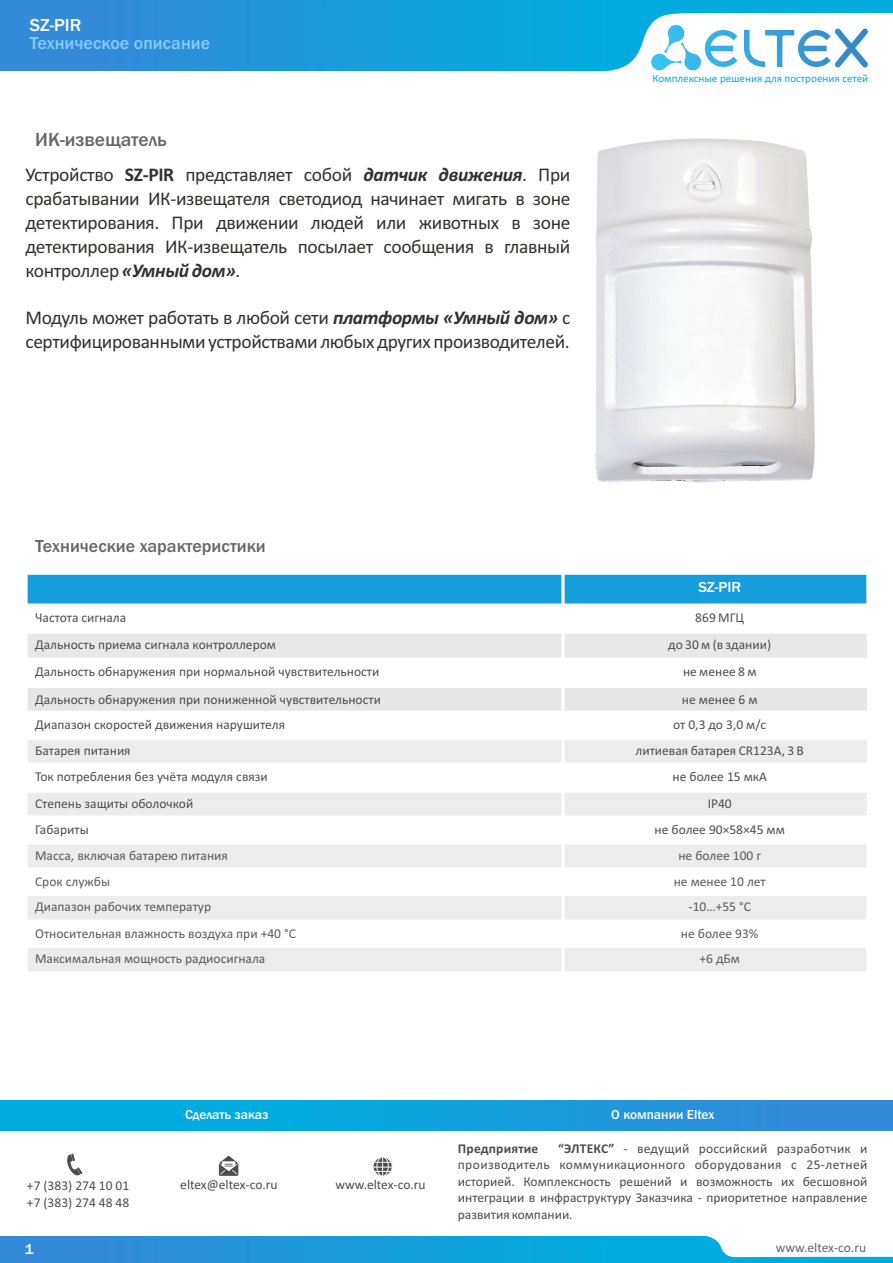
<style>
.page{position:relative;width:893px;height:1263px;background:#fff}
.page>*{position:absolute;margin:0;border:0;box-sizing:border-box;transform-origin:0 0}
.t1{font:19.5px/23.9px "Calibri";letter-spacing:-.02em;color:#313130}
.t2{font:500 19.5px "Franklin Gothic";color:#666}
.t3{font:500 18px "Franklin Gothic";color:#666}
.t4{font:500 18px "Franklin Gothic";color:#8ac9fc}
.t5{font:500 18px "Franklin Gothic";color:#fff}
.t6{font:500 15px "Franklin Gothic";color:#fff}
.t7{font:13.5px "Calibri";color:#4e4e4d}
.t8{font:13.5px/16.5px "Calibri";color:#4d4d4d;text-align:justify}
.t9{font:13.5px "Calibri";color:#5b5b5b}
.t10{font:500 13.5px "Franklin Gothic";color:#fff}
.t11{font:13.5px "Calibri";color:#666}
.t12{font:700 13.5px "Calibri";letter-spacing:.015em;color:#4d4d4d}
.t13{font:11.1px "Calibri";color:#00acdf}
.s1{font-weight:700}
.s2{font-weight:700;font-style:italic}
</style>
<div class="page">
<div style="left:0;top:0;width:893px;height:71px;background:linear-gradient(to right,#3489d9,#00b4e0)"></div>
<svg style="left:589px;top:13px;width:304px;height:58px"></svg>
<div style="left:0;top:1236px;width:893px;height:27px;background:linear-gradient(to right,#3489d9,#00b4e0)"></div>
<svg style="left:703px;top:1236px;width:190px;height:21px"></svg>
<div style="left:0;top:1100px;width:893px;height:30px;background:linear-gradient(to right,#00b4e0,#3489d9)"></div>
<svg style="left:219px;top:1155px;width:19px;height:21px"></svg>
<div style="left:373px;top:1156px;width:20px;height:21px;background:#fafafa;border:1px solid #fff;border-radius:50%"></div>
<div style="left:376px;top:1156px;width:13px;height:20px;background:#fefefe;border:1px solid #fff;border-radius:50%"></div>
<svg style="left:373px;top:1157px;width:19px;height:19px"></svg>
<svg style="left:67px;top:1154px;width:16px;height:22px"></svg>
<div style="left:27px;top:574px;width:536px;height:31px;background:#159edc"></div>
<div style="left:563px;top:574px;width:305px;height:31px;background:#159edc"></div>
<div style="left:27px;top:632px;width:536px;height:27px;background:#e9e8e8"></div>
<div style="left:563px;top:632px;width:305px;height:27px;background:#e9e8e8"></div>
<div style="left:27px;top:686px;width:536px;height:26px;background:#e6e6e6"></div>
<div style="left:563px;top:686px;width:305px;height:26px;background:#e6e6e6"></div>
<div style="left:27px;top:738px;width:536px;height:26px;background:#ececec"></div>
<div style="left:563px;top:738px;width:305px;height:26px;background:#ececec"></div>
<div style="left:27px;top:791px;width:536px;height:26px;background:#ececec"></div>
<div style="left:563px;top:791px;width:305px;height:26px;background:#ececec"></div>
<div style="left:27px;top:843px;width:536px;height:26px;background:#ececec"></div>
<div style="left:563px;top:843px;width:305px;height:26px;background:#ececec"></div>
<div style="left:27px;top:894px;width:536px;height:27px;background:#ececec"></div>
<div style="left:563px;top:894px;width:305px;height:27px;background:#ececec"></div>
<div style="left:27px;top:946px;width:536px;height:27px;background:#ececec"></div>
<div style="left:563px;top:946px;width:305px;height:27px;background:#ececec"></div>
<hr style="left:26px;top:573px;width:2px;height:402px;background:#fff">
<svg style="left:561px;top:575px;width:4px;height:28px"></svg>
<hr style="left:561px;top:945px;width:4px;height:30px;background:#fff">
<hr style="left:561px;top:893px;width:4px;height:30px;background:#fff">
<hr style="left:561px;top:603px;width:4px;height:215px;background:#fff">
<hr style="left:561px;top:841px;width:4px;height:30px;background:#fff">
<hr style="left:866px;top:815px;width:3px;height:160px;background:#fff">
<hr style="left:867px;top:603px;width:2px;height:215px;background:#fff">
<hr style="left:866px;top:573px;width:3px;height:34px;background:#fff">
<hr style="left:26px;top:971px;width:843px;height:4px;background:#fff">
<hr style="left:26px;top:945px;width:843px;height:3px;background:#fff">
<hr style="left:26px;top:919px;width:843px;height:4px;background:#fff">
<hr style="left:26px;top:893px;width:843px;height:3px;background:#fff">
<hr style="left:26px;top:867px;width:843px;height:4px;background:#fff">
<hr style="left:26px;top:841px;width:843px;height:3px;background:#fff">
<hr style="left:26px;top:815px;width:843px;height:3px;background:#fff">
<hr style="left:26px;top:789px;width:843px;height:4px;background:#fff">
<hr style="left:26px;top:762px;width:843px;height:4px;background:#fff">
<hr style="left:26px;top:737px;width:843px;height:3px;background:#fff">
<hr style="left:26px;top:711px;width:843px;height:3px;background:#fff">
<hr style="left:26px;top:685px;width:843px;height:3px;background:#fff">
<hr style="left:26px;top:658px;width:843px;height:3px;background:#fff">
<hr style="left:26px;top:631px;width:843px;height:3px;background:#fff">
<svg style="left:27px;top:603px;width:840px;height:2px;background:#c3e6f6"></svg>
<hr style="left:26px;top:573px;width:843px;height:2px;background:#fff">
<img style="left:595px;top:138px;width:220px;height:345px">
<h2 class="t5" style="left:30px;top:19px;width:53px">SZ-PIR</h2>
<h2 class="t4" style="left:30px;top:36px;width:182px">Техническое описание</h2>
<h1 class="t2" style="left:35px;top:132px;width:133px">ИК-извещатель</h1>
<p class="t1" style="left:25px;top:165px;width:547px;text-align:justify">Устройство <span class="s1">SZ-PIR</span> представляет собой <span class="s2">датчик движения</span>. При срабатывании ИК-извещателя светодиод начинает мигать в зоне детектирования. При движении людей или животных в зоне детектирования ИК-извещатель посылает сообщения в главный контроллер <span class="s2">«Умный дом»</span>.</p>
<h1 class="t1" style="left:26px;top:307px;width:546px">Модуль может работать в любой сети <span class="s2">платформы «Умный дом»</span> с сертифицированными устройствами любых других производителей.</h1>
<h2 class="t3" style="left:35px;top:539px;width:232px">Технические характеристики</h2>
<p class="t13" style="left:652px;top:73px;width:217px">Комплексные решения для построения сетей</p>
<p class="t6" style="left:698px;top:581px;width:44px">SZ-PIR</p>
<p class="t7" style="left:35px;top:612px;width:93px">Частота сигнала</p>
<p class="t7" style="left:695px;top:612px;width:50px">869 МГЦ</p>
<p class="t7" style="left:35px;top:639px;width:242px">Дальность приема сигнала контроллером</p>
<p class="t7" style="left:668px;top:639px;width:104px">до 30 м (в здании)</p>
<p class="t7" style="left:35px;top:666px;width:346px">Дальность обнаружения при нормальной чувствительности</p>
<p class="t7" style="left:683px;top:666px;width:75px">не менее 8 м</p>
<p class="t7" style="left:35px;top:693px;width:347px">Дальность обнаружения при пониженной чувствительности</p>
<p class="t7" style="left:682px;top:693px;width:77px">не менее 6 м</p>
<p class="t7" style="left:35px;top:719px;width:251px">Диапазон скоростей движения нарушителя</p>
<p class="t7" style="left:673px;top:719px;width:95px">от 0,3 до 3,0 м/с</p>
<p class="t7" style="left:35px;top:745px;width:97px">Батарея питания</p>
<p class="t7" style="left:635px;top:745px;width:170px">литиевая батарея CR123A, 3 В</p>
<p class="t7" style="left:35px;top:771px;width:234px">Ток потребления без учёта модуля связи</p>
<p class="t7" style="left:673px;top:771px;width:96px">не более 15 мкА</p>
<p class="t7" style="left:35px;top:798px;width:160px">Степень защиты оболочкой</p>
<p class="t7" style="left:708px;top:798px;width:26px">IP40</p>
<p class="t7" style="left:35px;top:824px;width:55px">Габариты</p>
<p class="t7" style="left:655px;top:824px;width:132px">не более 90×58×45 мм</p>
<p class="t9" style="left:35px;top:850px;width:194px">Масса, включая батарею питания</p>
<p class="t9" style="left:678px;top:850px;width:84px">не более 100 г</p>
<p class="t9" style="left:35px;top:876px;width:76px">Срок службы</p>
<p class="t9" style="left:674px;top:876px;width:94px">не менее 10 лет</p>
<p class="t9" style="left:35px;top:901px;width:178px">Диапазон рабочих температур</p>
<p class="t9" style="left:688px;top:901px;width:64px">-10…+55 °С</p>
<p class="t9" style="left:35px;top:928px;width:262px">Относительная влажность воздуха при +40 °С</p>
<p class="t9" style="left:681px;top:928px;width:79px">не более 93%</p>
<p class="t9" style="left:35px;top:953px;width:232px">Максимальная мощность радиосигнала</p>
<p class="t9" style="left:699px;top:953px;width:42px">+6 дБм</p>
<p class="t10" style="left:185px;top:1109px;width:85px">Сделать заказ</p>
<p class="t8" style="left:27px;top:1179px;width:104px">+7 (383) 274 10 01 +7 (383) 274 48 48</p>
<p class="t8" style="left:180px;top:1177px;width:99px">eltex@eltex-co.ru</p>
<p class="t8" style="left:335px;top:1177px;width:92px">www.eltex-co.ru</p>
<p class="t10" style="left:611px;top:1110px;width:105px">О компании Eltex</p>
<p class="t8" style="left:458px;top:1141px;width:411px;text-indent:100px"><span class="s1">“ЭЛТЕКС”</span> - ведущий российский разработчик и производитель коммуникационного оборудования с 25-летней историей. Комплексность решений и возможность их бесшовной интеграции в инфраструктуру Заказчика - приоритетное направление развития компании.</p>
<p class="t12" style="left:458px;top:1143px;width:82px">Предприятие</p>
<p class="t6" style="left:25px;top:1243px;width:10px">1</p>
<p class="t11" style="left:776px;top:1242px;width:92px">www.eltex-co.ru</p>
</div>
